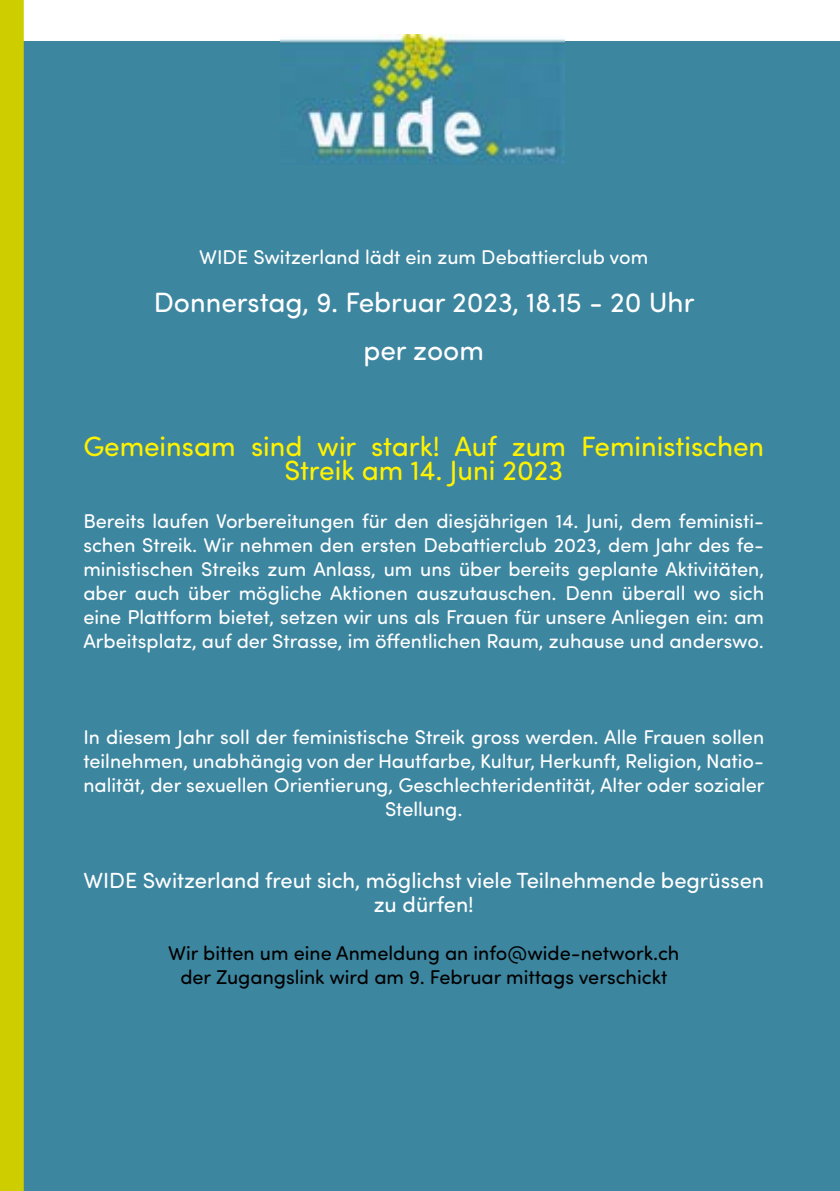
<style>
.page{position:relative;width:840px;height:1191px;background:#fff}
.page>*{position:absolute;margin:0;border:0;box-sizing:border-box;transform-origin:0 0}
.t1{font:28px/24px "Sofia Pro Soft";color:#fff200;text-align:center}
.t2{font:28px/48px "Sofia Pro Soft";color:#fff;text-align:center}
.t3{font:22px/24px "Sofia Pro Soft";color:#fff;text-align:center}
.t4{font:20px/24px "Sofia Pro Soft";color:#fff;text-align:justify}
.t5{font:20px/24px "Sofia Pro Soft";color:#000;text-align:center}
</style>
<div class="page">
<div style="left:0;top:41px;width:839px;height:1150px;background:#3d86a0"></div>
<img style="left:280px;top:35px;width:284px;height:128px">
<div style="left:0;top:0;width:24px;height:1191px;background:#cdcd00"></div>
<p class="t4" style="left:199px;top:244px;width:450px">WIDE Switzerland lädt ein zum Debattierclub vom</p>
<h1 class="t2" style="left:154px;top:277px;width:542px">Donnerstag, 9. Februar 2023, 18.15 - 20 Uhr per zoom</h1>
<h1 class="t1" style="left:83px;top:433px;width:682px">Gemeinsam sind wir stark! Auf zum Feministischen<br>Streik am 14. Juni 2023</h1>
<p class="t4" style="left:83px;top:508px;width:682px">Bereits laufen Vorbereitungen für den diesjährigen 14. Juni, dem feministi&shy;schen Streik. Wir nehmen den ersten Debattierclub 2023, dem Jahr des fe&shy;ministischen Streiks zum Anlass, um uns über bereits geplante Aktivitäten, aber auch über mögliche Aktionen auszutauschen. Denn überall wo sich eine Plattform bietet, setzen wir uns als Frauen für unsere Anliegen ein: am Arbeitsplatz, auf der Strasse, im öffentlichen Raum, zuhause und anderswo.</p>
<p class="t4" style="left:83px;top:724px;width:682px;text-align:center">In diesem Jahr soll der feministische Streik gross werden. Alle Frauen sollen teilnehmen, unabhängig von der Hautfarbe, Kultur, Herkunft, Religion, Natio&shy;nalität, der sexuellen Orientierung, Geschlechteridentität, Alter oder sozialer Stellung.</p>
<p class="t3" style="left:83px;top:867px;width:682px">WIDE Switzerland freut sich, möglichst viele Teilnehmende begrüssen zu dürfen!</p>
<p class="t5" style="left:168px;top:940px;width:512px">Wir bitten um eine Anmeldung an info@wide-network.ch der Zugangslink wird am 9. Februar mittags verschickt</p>
</div>
